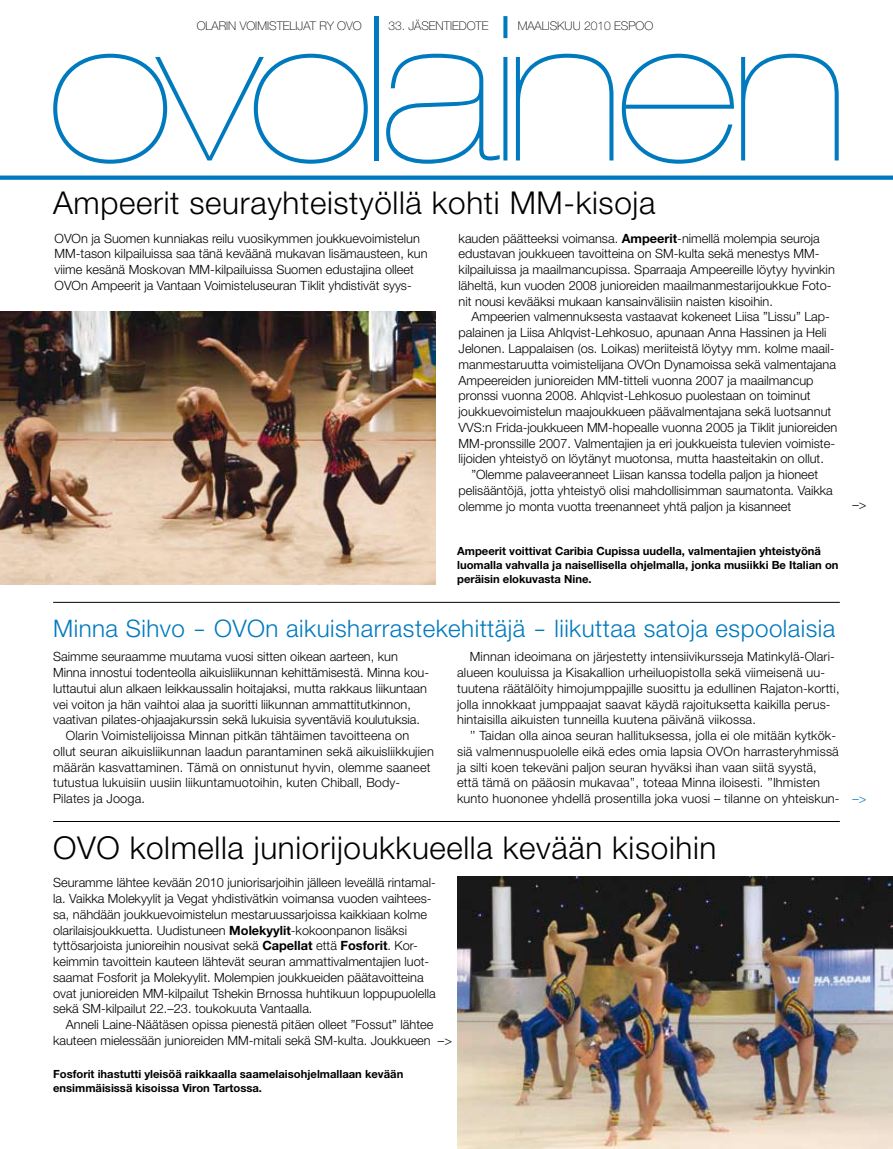
<style>
.page{position:relative;width:893px;height:1149px;background:#fff}
.page>*{position:absolute;margin:0;border:0;box-sizing:border-box;transform-origin:0 0}
.t1{font:300 31.5px "Helvetica Neue";letter-spacing:.02em;color:#000}
.t2{font:300 24.15px "Helvetica Neue";letter-spacing:.02em;color:#007abe}
.t3{font:300 12.75px/15.8px "Helvetica Neue";color:#000}
.t4{font:300 12.75px "Helvetica Neue";color:#007abe}
.t5{font:100 12px "Helvetica Neue";color:#000}
.t6{font:700 11.25px/14.2px "Helvetica Neue";color:#000}
.s1{font-weight:700}
</style>
<div class="page">
<svg style="left:53px;top:54px;width:315px;height:110px"></svg>
<hr style="left:375px;top:16px;width:4px;height:144px;background:#007abe">
<svg style="left:386px;top:54px;width:114px;height:110px"></svg>
<svg style="left:503px;top:57px;width:4px;height:103px"></svg>
<svg style="left:503px;top:16px;width:4px;height:22px"></svg>
<svg style="left:516px;top:54px;width:97px;height:106px"></svg>
<svg style="left:622px;top:54px;width:112px;height:110px"></svg>
<svg style="left:741px;top:54px;width:98px;height:106px"></svg>
<div style="left:0;top:175px;width:893px;height:5px;background:#007abe"></div>
<img style="left:0;top:311px;width:436px;height:273px">
<img style="left:457px;top:876px;width:436px;height:272px">
<hr style="left:53px;top:602px;width:787px;height:1px;background:#000">
<hr style="left:53px;top:821px;width:787px;height:1px;background:#000">
<p class="t5" style="left:197px;top:19px;width:167px">OLARIN VOIMISTELIJAT RY OVO</p>
<p class="t5" style="left:388px;top:19px;width:102px">33. JÄSENTIEDOTE</p>
<p class="t5" style="left:518px;top:19px;width:137px">MAALISKUU 2010 ESPOO</p>
<h1 class="t1" style="left:53px;top:184px;width:604px">Ampeerit seurayhteistyöllä kohti MM-kisoja</h1>
<p class="t3" style="left:55px;top:230px;width:374px">OVOn ja Suomen kunniakas reilu vuosikymmen joukkuevoimistelun MM-tason kilpailuissa saa tänä keväänä mukavan lisämausteen, kun viime kesänä Moskovan MM-kilpailuissa Suomen edustajina olleet OVOn Ampeerit ja Vantaan Voimisteluseuran Tiklit yhdistivät syys-</p>
<p class="t3" style="left:459px;top:230px;width:378px">kauden päätteeksi voimansa. <span class="s1">Ampeerit</span>-nimellä molempia seuroja edustavan joukkueen tavoitteina on SM-kulta sekä menestys MM&shy;kilpailuissa ja maailmancupissa. Sparraaja Ampeereille löytyy hyvinkin läheltä, kun vuoden 2008 junioreiden maailmanmestarijoukkue Foto&shy;nit nousi kevääksi mukaan kansainvälisiin naisten kisoihin.</p>
<p class="t3" style="left:459px;top:309px;width:380px;text-indent:13px">Ampeerien valmennuksesta vastaavat kokeneet Liisa ”Lissu” Lap&shy;palainen ja Liisa Ahlqvist-Lehkosuo, apunaan Anna Hassinen ja Heli Jelonen. Lappalaisen (os. Loikas) meriiteistä löytyy mm. kolme maail&shy;manmestaruutta voimistelijana OVOn Dynamoissa sekä valmentajana Ampeereiden junioreiden MM-titteli vuonna 2007 ja maailmancup pronssi vuonna 2008. Ahlqvist-Lehkosuo puolestaan on toiminut joukkuevoimistelun maajoukkueen päävalmentajana sekä luotsannut VVS:n Frida-joukkueen MM-hopealle vuonna 2005 ja Tiklit junioreiden MM-pronssille 2007. Valmentajien ja eri joukkueista tulevien voimiste&shy;lijoiden yhteistyö on löytänyt muotonsa, mutta haasteitakin on ollut.</p>
<p class="t3" style="left:459px;top:466px;width:376px;text-indent:13px">”Olemme palaveeranneet Liisan kanssa todella paljon ja hioneet pelisääntöjä, jotta yhteistyö olisi mahdollisimman saumatonta. Vaikka olemme jo monta vuotta treenanneet yhtä paljon ja kisanneet</p>
<p class="t6" style="left:457px;top:543px;width:383px">Ampeerit voittivat Caribia Cupissa uudella, valmentajien yhteistyönä luomalla vahvalla ja naisellisella ohjelmalla, jonka musiikki Be Italian on peräisin elokuvasta Nine.</p>
<h2 class="t2" style="left:53px;top:613px;width:784px">Minna Sihvo - OVOn aikuisharrastekehittäjä - liikuttaa satoja espoolaisia</h2>
<p class="t3" style="left:53px;top:648px;width:346px">Saimme seuraamme muutama vuosi sitten oikean aarteen, kun</p>
<p class="t3" style="left:53px;top:664px;width:377px">Minna innostui todenteolla aikuisliikunnan kehittämisestä. Minna kou-</p>
<p class="t3" style="left:53px;top:680px;width:375px">luttautui alun alkaen leikkaussalin hoitajaksi, mutta rakkaus liikuntaan</p>
<p class="t3" style="left:53px;top:695px;width:359px">vei voiton ja hän vaihtoi alaa ja suoritti liikunnan ammattitutkinnon,</p>
<p class="t3" style="left:53px;top:711px;width:368px">vaativan pilates-ohjaajakurssin sekä lukuisia syventäviä koulutuksia.</p>
<p class="t3" style="left:66px;top:727px;width:345px">Olarin Voimistelijoissa Minnan pitkän tähtäimen tavoitteena on</p>
<p class="t3" style="left:53px;top:743px;width:382px">ollut seuran aikuisliikunnan laadun parantaminen sekä aikuisliikkujien</p>
<p class="t3" style="left:53px;top:758px;width:379px">määrän kasvattaminen. Tämä on onnistunut hyvin, olemme saaneet</p>
<p class="t3" style="left:53px;top:774px;width:349px">tutustua lukuisiin uusiin liikuntamuotoihin, kuten Chiball, Body-</p>
<p class="t3" style="left:53px;top:790px;width:93px">Pilates ja Jooga.</p>
<p class="t3" style="left:457px;top:648px;width:384px;text-indent:13px">Minnan ideoimana on järjestetty intensiivikursseja Matinkylä-Olari&shy;alueen kouluissa ja Kisakallion urheiluopistolla sekä viimeisenä uu&shy;tuutena räätälöity himojumppajille suosittu ja edullinen Rajaton-kortti, jolla innokkaat jumppaajat saavat käydä rajoituksetta kaikilla perus&shy;hintaisilla aikuisten tunneilla kuutena päivänä viikossa.</p>
<p class="t3" style="left:457px;top:727px;width:384px;text-indent:13px">’’ Taidan olla ainoa seuran hallituksessa, jolla ei ole mitään kytkök&shy;siä valmennuspuolelle eikä edes omia lapsia OVOn harrasteryhmissä ja silti koen tekeväni paljon seuran hyväksi ihan vaan siitä syystä, että tämä on pääosin mukavaa’’, toteaa Minna iloisesti. ’’Ihmisten kunto huononee yhdellä prosentilla joka vuosi – tilanne on yhteiskun-</p>
<h1 class="t1" style="left:53px;top:828px;width:665px">OVO kolmella juniorijoukkueella kevään kisoihin</h1>
<p class="t3" style="left:53px;top:874px;width:384px">Seuramme lähtee kevään 2010 juniorisarjoihin jälleen leveällä rintamal&shy;la. Vaikka Molekyylit ja Vegat yhdistivätkin voimansa vuoden vaihtees&shy;sa, nähdään joukkuevoimistelun mestaruussarjoissa kaikkiaan kolme olarilaisjoukkuetta. Uudistuneen <span class="s1">Molekyylit</span>-kokoonpanon lisäksi tyttösarjoista junioreihin nousivat sekä <span class="s1">Capellat</span> että <span class="s1">Fosforit</span>. Kor&shy;keimmin tavoittein kauteen lähtevät seuran ammattivalmentajien luot&shy;saamat Fosforit ja Molekyylit. Molempien joukkueiden päätavoitteina ovat junioreiden MM-kilpailut Tshekin Brnossa huhtikuun loppupuolella sekä SM-kilpailut 22.–23. toukokuuta Vantaalla.</p>
<p class="t3" style="left:53px;top:1016px;width:382px;text-align:right">Anneli Laine-Näätäsen opissa pienestä pitäen olleet ”Fossut” lähtee kauteen mielessään junioreiden MM-mitali sekä SM-kulta. Joukkueen</p>
<p class="t3" style="left:438px;top:1032px;width:16px">–&gt;</p>
<p class="t6" style="left:53px;top:1066px;width:352px">Fosforit ihastutti yleisöä raikkaalla saamelaisohjelmallaan kevään ensimmäisissä kisoissa Viron Tartossa.</p>
<p class="t3" style="left:853px;top:496px;width:16px">–&gt;</p>
<p class="t4" style="left:853px;top:790px;width:16px">–&gt;</p>
</div>
